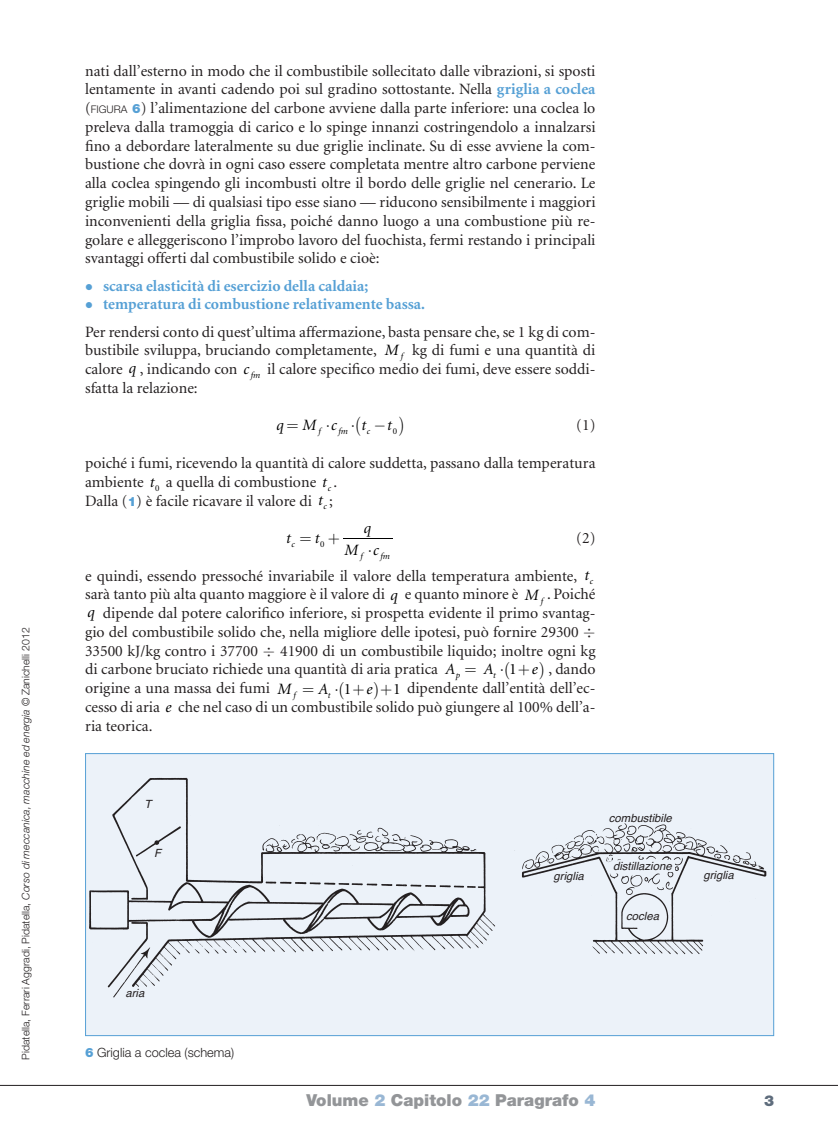
<style>
.page{position:relative;width:838px;height:1132px;background:#fff}
.page>*{position:absolute;margin:0;border:0;box-sizing:border-box;transform-origin:0 0}
.t1{font:900 16.5px "Helvetica Neue";color:#939598}
._01_testo_corpo{font:15.75px/18.8px "Minion";color:#231f20}
._01_testo_corpo_PALL{font:700 15.75px "Minion";color:#56a0d5}
.t2{font:italic 15.75px/21.8px "Minion";color:#000}
.t3{font:900 15px "Helvetica Neue";color:#5e6c7c}
._08_testo_DIDA{font:300 12.75px "Helvetica Neue";color:#231f20}
.t4{font:italic 11.25px "Helvetica";color:#231f20}
.t5{font:300 10.5px "Helvetica Neue";color:#231f20}
.t6{font:italic 9.15px "Minion";color:#000}
.t7{font:9.15px "Minion";color:#000}
.s1{font-style:italic}
.s2{font-weight:700;color:#56a0d5}
.s3{font-family:"Helvetica Neue";font-weight:300;font-size:10.5px}
.s4{font-family:"Helvetica Neue";font-weight:900;font-size:12.75px;color:#56a0d5}
.s5{font-family:"Euclid";font-weight:400}
.s6{font-style:italic;color:#000}
.s7{font-style:normal}
.s8{color:#000}
.s9{font-weight:900;color:#56a0d5}
.s10{color:#99b7d4}
</style>
<div class="page">
<hr style="left:0;top:1084px;width:838px;height:1px;background:#231f20">
<div style="left:86px;top:753px;width:687px;height:282px;background:#ecf2f9"></div>
<img style="left:89px;top:777px;width:678px;height:221px">
<hr style="left:343px;top:538px;width:49px;height:1px;background:#000">
<p class="t5" style="left:19px;top:1059px;width:433px;rotate:-90deg">Pidatella, Ferrari Aggradi, Pidatella, <span class="s1">Corso di meccanica, macchine ed energia</span> © Zanichelli 2012</p>
<p class="_01_testo_corpo" style="left:85px;top:62px;width:512px;text-align:justify">nati dall’esterno in modo che il combustibile sollecitato dalle vibrazioni, si sposti lentamente in avanti cadendo poi sul gradino sottostante. Nella <span class="s2">griglia a coclea </span>(<span class="s3">FIGURA</span> <span class="s4">6</span>) l’alimentazione del carbone avviene dalla parte inferiore: una coclea lo preleva dalla tramoggia di carico e lo spinge innanzi costringendolo a innalzarsi fino a debordare lateralmente su due griglie inclinate. Su di esse avviene la com&shy;bustione che dovrà in ogni caso essere completata mentre altro carbone perviene alla coclea spingendo gli incombusti oltre il bordo delle griglie nel cenerario. Le griglie mobili — di qualsiasi tipo esse siano — riducono sensibilmente i maggiori inconvenienti della griglia fissa, poiché danno luogo a una combustione più re&shy;golare e alleggeriscono l’improbo lavoro del fuochista, fermi restando i principali svantaggi offerti dal combustibile solido e cioè:</p>
<p class="_01_testo_corpo_PALL" style="left:85px;top:277px;width:285px"><span class="s5">•</span> scarsa elasticità di esercizio della caldaia;</p>
<p class="_01_testo_corpo_PALL" style="left:85px;top:296px;width:341px"><span class="s5">•</span> temperatura di combustione relativamente bassa.</p>
<p class="_01_testo_corpo" style="left:85px;top:323px;width:512px">Per rendersi conto di quest’ultima affermazione, basta pensare che, se 1 kg di com&shy;bustibile sviluppa, bruciando completamente,</p>
<p class="t2" style="left:385px;top:340px;width:20px">M<sub>f</sub></p>
<p class="_01_testo_corpo" style="left:412px;top:341px;width:185px">kg di fumi e una quantità di</p>
<p class="_01_testo_corpo" style="left:85px;top:360px;width:154px">calore <span class="s6">q</span> , indicando con</p>
<p class="t6" style="left:243px;top:370px;width:18px"><sup>c</sup>fm</p>
<p class="_01_testo_corpo" style="left:267px;top:360px;width:330px">il calore specifico medio dei fumi, deve essere soddi-</p>
<p class="_01_testo_corpo" style="left:85px;top:379px;width:114px">sfatta la relazione:</p>
<p class="t2" style="left:276px;top:415px;width:62px">qMc</p>
<p class="t2" style="left:361px;top:415px;width:6px">t</p>
<p class="t6" style="left:318px;top:427px;width:13px">⋅f</p>
<p class="t6" style="left:338px;top:427px;width:11px">fm</p>
<p class="t6" style="left:367px;top:427px;width:5px">c</p>
<p class="t7" style="left:393px;top:427px;width:6px">0</p>
<p class="_01_testo_corpo" style="left:576px;top:416px;width:21px">(1)</p>
<p class="_01_testo_corpo" style="left:85px;top:454px;width:512px">poiché i fumi, ricevendo la quantità di calore suddetta, passano dalla temperatura ambiente <span class="s6">t</span><sub>0</sub> a quella di combustione <span class="s6">t</span><sub>c</sub> .</p>
<p class="_01_testo_corpo" style="left:85px;top:491px;width:249px">Dalla (<span class="s4">1</span>) è facile ricavare il valore di <span class="s6">t</span><sub>c</sub> ;</p>
<p class="t2" style="left:286px;top:527px;width:6px">t</p>
<p class="t2" style="left:315px;top:527px;width:6px">t</p>
<p class="t2" style="left:344px;top:517px;width:36px;text-indent:19px">q<br>M c</p>
<p class="t2" style="left:351px;top:415px;width:42px">⋅ −t</p>
<p class="t7" style="left:320px;top:539px;width:6px">0</p>
<p class="_01_testo_corpo" style="left:576px;top:529px;width:21px">(2)</p>
<p class="_01_testo_corpo" style="left:85px;top:566px;width:512px">e quindi, essendo pressoché invariabile il valore della temperatura ambiente, <span class="s6">t</span><sub>c </sub>sarà tanto più alta quanto maggiore è il valore di <span class="s6">q</span> e quanto minore è <span class="s6">M</span><sub>f</sub> . Poiché</p>
<p class="t2" style="left:87px;top:602px;width:9px">q</p>
<p class="t6" style="left:291px;top:539px;width:5px">c</p>
<p class="t6" style="left:360px;top:551px;width:4px">f</p>
<p class="t6" style="left:380px;top:551px;width:11px">fm</p>
<p class="_01_testo_corpo" style="left:85px;top:604px;width:512px;text-indent:18px">dipende dal potere calorifico inferiore, si prospetta evidente il primo svantag&shy;gio del combustibile solido che, nella migliore delle ipotesi, può fornire 29300<br>33500 kJ/kg contro i 37700</p>
<p class="_01_testo_corpo" style="left:85px;top:641px;width:512px;text-indent:195px">41900 di un combustibile liquido; inoltre ogni kg di carbone bruciato richiede una quantità di aria pratica</p>
<p class="t2" style="left:445px;top:659px;width:11px">A</p>
<p class="t2" style="left:484px;top:659px;width:56px">A<span class="s7">1</span>e</p>
<p class="t6" style="left:456px;top:670px;width:6px">p</p>
<p class="t6" style="left:493px;top:670px;width:12px">t ⋅</p>
<p class="_01_testo_corpo" style="left:548px;top:660px;width:49px">, dando</p>
<p class="_01_testo_corpo" style="left:85px;top:679px;width:186px">origine a una massa dei fumi</p>
<p class="t2" style="left:277px;top:678px;width:15px">M</p>
<p class="t2" style="left:318px;top:678px;width:34px">A <span class="s7">1</span></p>
<p class="_01_testo_corpo" style="left:393px;top:679px;width:204px"><span class="s8">1</span> dipendente dall’entità dell’ec-</p>
<p class="t2" style="left:366px;top:678px;width:8px">e</p>
<p class="t6" style="left:293px;top:690px;width:4px">f</p>
<p class="t6" style="left:328px;top:690px;width:12px">t ⋅</p>
<p class="_01_testo_corpo" style="left:85px;top:698px;width:512px">cesso di aria <span class="s6">e</span> che nel caso di un combustibile solido può giungere al 100% dell’a&shy;ria teorica.</p>
<p class="t4" style="left:144px;top:795px;width:8px">T</p>
<p class="t4" style="left:154px;top:844px;width:8px">F</p>
<p class="t4" style="left:126px;top:983px;width:20px">aria</p>
<p class="_08_testo_DIDA" style="left:85px;top:1044px;width:151px"><span class="s9">6</span> Griglia a coclea (schema)</p>
<p class="t4" style="left:609px;top:808px;width:64px">combustibile</p>
<p class="t4" style="left:613px;top:856px;width:60px">distillazione</p>
<p class="t4" style="left:553px;top:867px;width:32px">griglia</p>
<p class="t4" style="left:703px;top:866px;width:32px">griglia</p>
<p class="t4" style="left:626px;top:906px;width:34px">coclea</p>
<p class="t1" style="left:306px;top:1090px;width:290px">Volume <span class="s10">2</span> Capitolo <span class="s10">22</span> Paragrafo <span class="s10">4</span></p>
<p class="t3" style="left:764px;top:1091px;width:12px">3</p>
</div>
